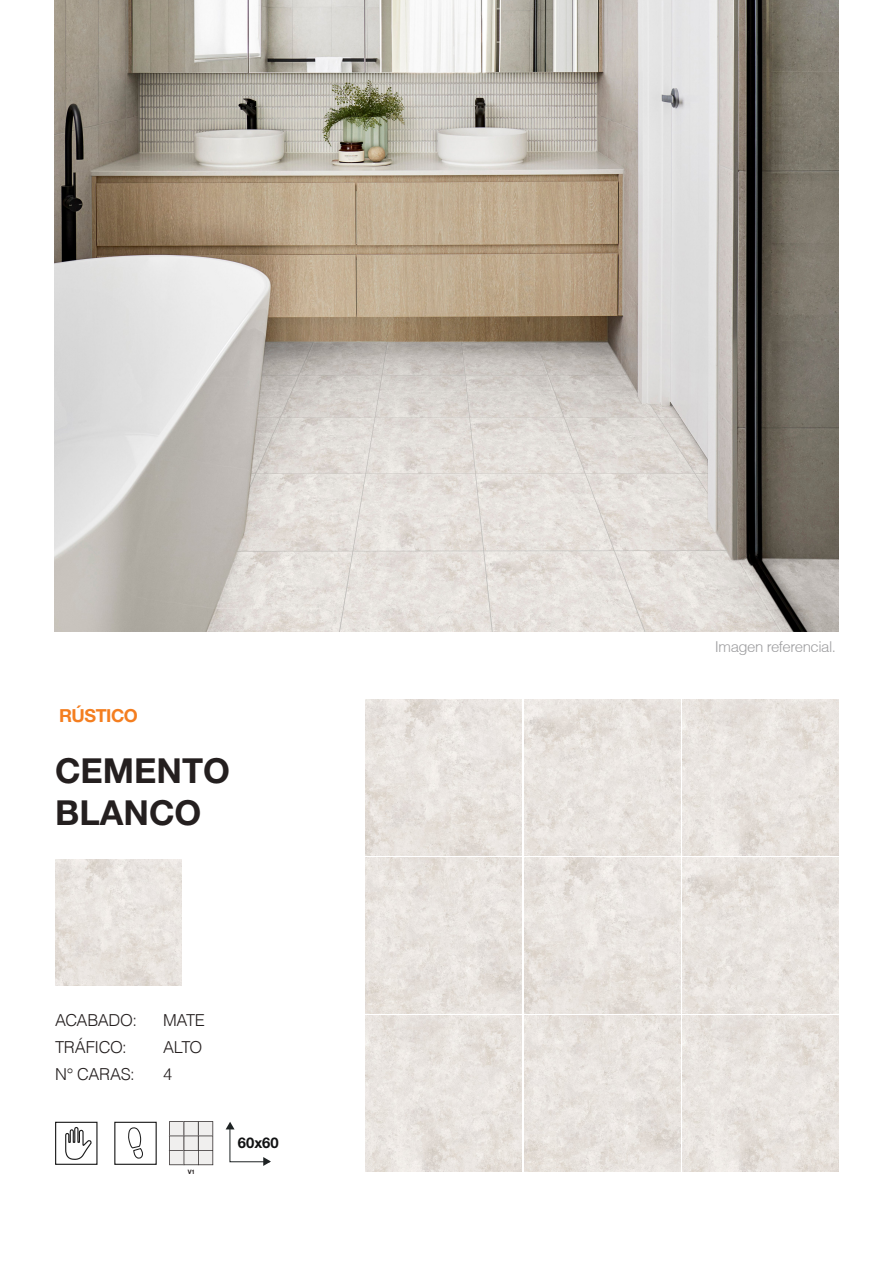
<style>
.page{position:relative;width:893px;height:1263px;background:#fff}
.page>*{position:absolute;margin:0;border:0;box-sizing:border-box;transform-origin:0 0}
.t1{font:700 34.5px "Helvetica Neue LT Std";color:#241f1f}
.t2{font:700 18px "Helvetica Neue LT Std";letter-spacing:-.025em;color:#f47e20}
.t3{font:300 16.5px "Helvetica";letter-spacing:-.02em;color:#241f1f}
.t4{font:300 15px "Helvetica";letter-spacing:-.03em;color:#9e9ea0}
.t5{font:700 14.85px "Helvetica Neue LT Std";color:#111213}
.t6{font:700 6.15px "Helvetica Neue LT Std";color:#241f1f}
</style>
<div class="page">
<svg style="left:55px;top:1121px;width:102px;height:44px"></svg>
<svg style="left:169px;top:1121px;width:44px;height:44px;background:#d7d5d4"></svg>
<img style="left:55px;top:860px;width:126px;height:126px">
<img style="left:54px;top:0;width:785px;height:631px">
<svg style="left:226px;top:1122px;width:45px;height:44px"></svg>
<img style="left:365px;top:699px;width:157px;height:156px">
<img style="left:365px;top:857px;width:157px;height:156px">
<img style="left:365px;top:1015px;width:157px;height:156px">
<img style="left:524px;top:699px;width:156px;height:156px">
<img style="left:524px;top:857px;width:156px;height:156px">
<img style="left:524px;top:1015px;width:156px;height:156px">
<img style="left:683px;top:699px;width:156px;height:156px">
<img style="left:683px;top:857px;width:156px;height:156px">
<img style="left:683px;top:1015px;width:156px;height:156px">
<p class="t2" style="left:59px;top:705px;width:80px">RÚSTICO</p>
<p class="t1" style="left:55px;top:750px;width:177px">CEMENTO</p>
<p class="t1" style="left:55px;top:792px;width:148px">BLANCO</p>
<p class="t3" style="left:55px;top:1010px;width:83px">ACABADO:</p>
<p class="t3" style="left:163px;top:1010px;width:43px">MATE</p>
<p class="t3" style="left:55px;top:1037px;width:73px">TRÁFICO:</p>
<p class="t3" style="left:163px;top:1037px;width:41px">ALTO</p>
<p class="t3" style="left:55px;top:1064px;width:81px">N° CARAS:</p>
<p class="t3" style="left:163px;top:1064px;width:11px">4</p>
<p class="t6" style="left:188px;top:1167px;width:9px">V1</p>
<p class="t5" style="left:238px;top:1133px;width:42px">60x60</p>
<p class="t4" style="left:715px;top:637px;width:123px">Imagen referencial.</p>
</div>
